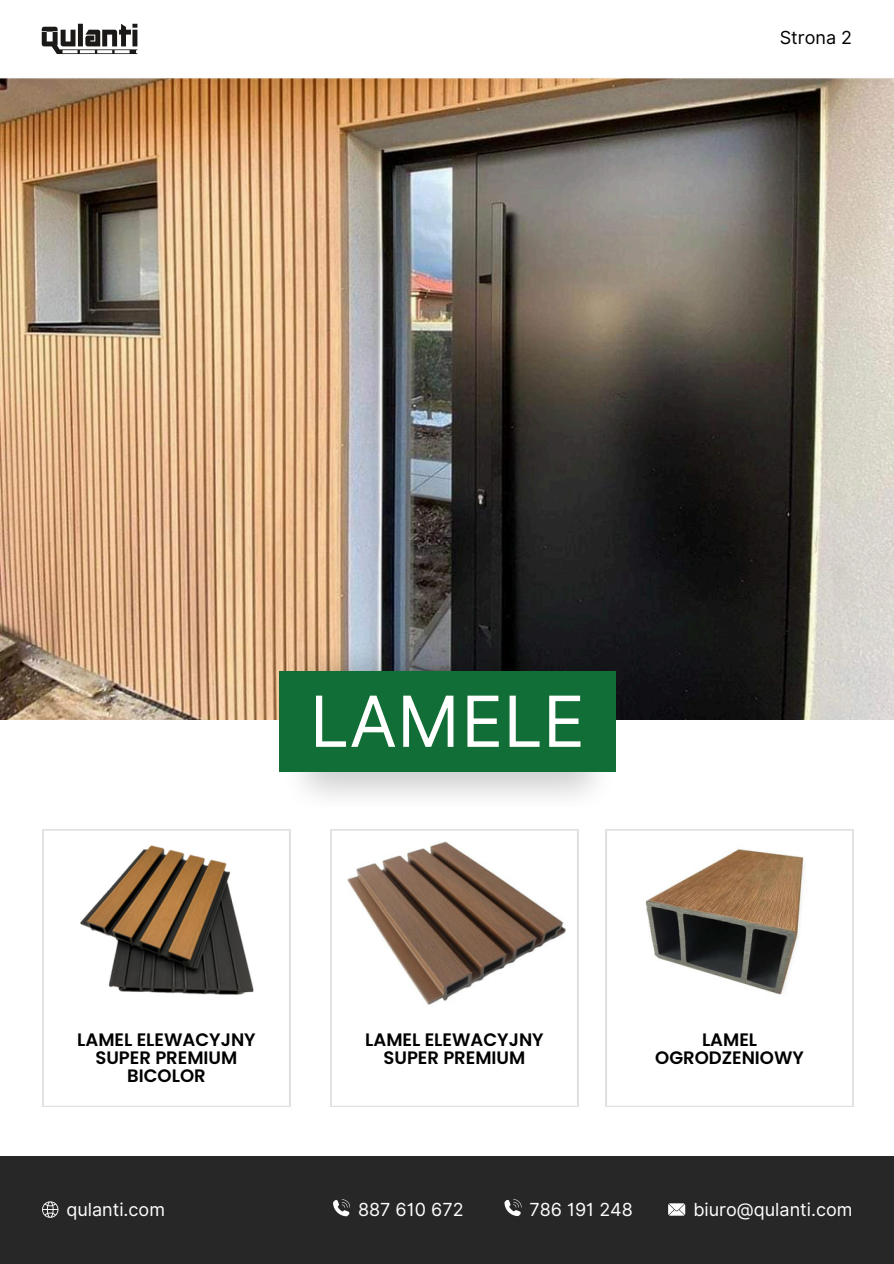
<style>
.page{position:relative;width:894px;height:1264px;background:#fff}
.page>*{position:absolute;margin:0;border:0;box-sizing:border-box;transform-origin:0 0}
.t1{font:70.35px "Inter";color:#fff}
.t2{font:600 18px/18px "Poppins";color:#000;text-align:center}
.t3{font:18px "Inter";color:#fff}
.t4{font:18px "Inter";color:#000}
</style>
<div class="page">
<img style="left:0;top:94px;width:892px;height:625px">
<img style="left:0;top:23px;width:893px;height:71px">
<svg style="left:42px;top:24px;width:95px;height:30px"></svg>
<img style="left:282px;top:649px;width:333px;height:148px">
<div style="left:279px;top:671px;width:336px;height:101px;background:#126e37"></div>
<svg style="left:43px;top:829px;width:247px;height:277px"></svg>
<img style="left:56px;top:832px;width:222px;height:176px">
<svg style="left:605px;top:829px;width:247px;height:277px"></svg>
<img style="left:618px;top:832px;width:223px;height:176px">
<svg style="left:331px;top:829px;width:247px;height:277px"></svg>
<img style="left:343px;top:832px;width:223px;height:176px">
<div style="left:0;top:1155px;width:893px;height:108px;background:#272727"></div>
<svg style="left:504px;top:1199px;width:17px;height:16px"></svg>
<svg style="left:668px;top:1203px;width:16px;height:12px"></svg>
<svg style="left:333px;top:1199px;width:17px;height:17px"></svg>
<svg style="left:42px;top:1201px;width:16px;height:16px"></svg>
<p class="t4" style="left:779px;top:27px;width:74px">Strona 2</p>
<p class="t1" style="left:310px;top:679px;width:277px">LAMELE</p>
<p class="t2" style="left:77px;top:1030px;width:180px">LAMEL ELEWACYJNY<br>SUPER PREMIUM<br>BICOLOR</p>
<p class="t2" style="left:655px;top:1030px;width:150px">LAMEL<br>OGRODZENIOWY</p>
<h2 class="t2" style="left:365px;top:1030px;width:180px">LAMEL ELEWACYJNY<br>SUPER PREMIUM</h2>
<p class="t3" style="left:529px;top:1198px;width:23px">78</p>
<p class="t3" style="left:567px;top:1198px;width:64px">615 113</p>
<p class="t3" style="left:692px;top:1198px;width:160px">biuro@qulanti.com</p>
<p class="t3" style="left:65px;top:1198px;width:100px">qulanti.com</p>
<h2 class="t3" style="left:357px;top:1198px;width:108px">509 555672</h2>
<p class="t3" style="left:358px;top:1198px;width:107px">887 610 391</p>
<p class="t3" style="left:528px;top:1198px;width:106px">666 191 248</p>
</div>
